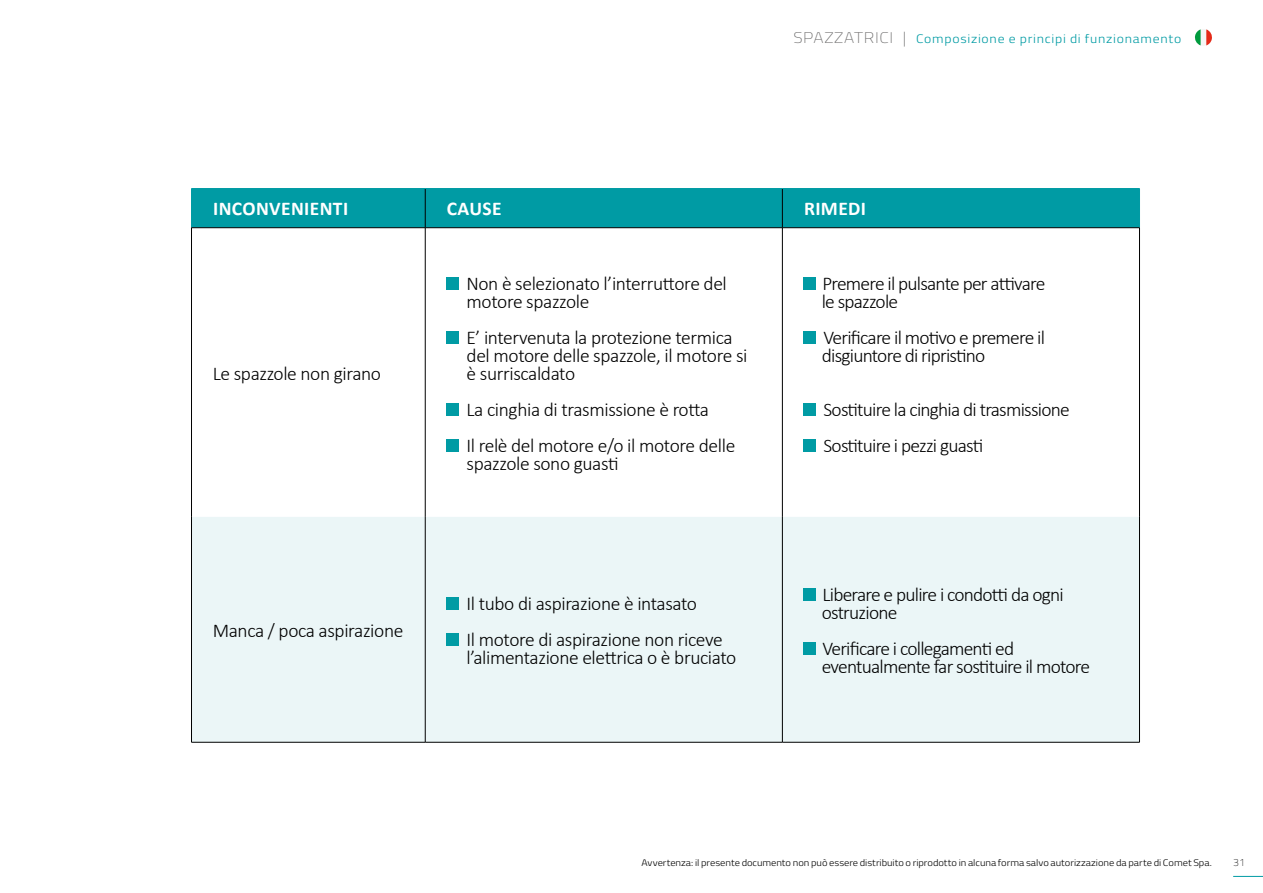
<style>
.page{position:relative;width:1263px;height:893px;background:#fff}
.page>*{position:absolute;margin:0;border:0;box-sizing:border-box;transform-origin:0 0}
.t1{font:300 19.5px/18px "Calibri";letter-spacing:-.03em;color:#000}
.t2{font:700 19.5px "Calibri";letter-spacing:.02em;color:#fff}
.t3{font:300 12.3px "Titillium";letter-spacing:.055em;color:#009ba4;scale:1.11 1}
.t4{font:100 10.5px "Titillium";color:#000}
.t5{font:300 9.45px "Titillium";letter-spacing:-.005em;color:#000;scale:1.11 1}
.s1{font-weight:100;font-size:15.45px;color:#646363}
</style>
<div class="page">
<hr style="left:1233px;top:876px;width:30px;height:1px;background:#009ba4">
<svg style="left:1195px;top:29px;width:17px;height:17px"></svg>
<div style="left:192px;top:189px;width:947px;height:38px;background:#009ba4"></div>
<div style="left:192px;top:517px;width:947px;height:225px;background:#ebf6f7"></div>
<hr style="left:425px;top:189px;width:1px;height:39px;background:#000">
<hr style="left:782px;top:189px;width:1px;height:39px;background:#000">
<hr style="left:191px;top:188px;width:234px;height:1px;background:#009ba4">
<hr style="left:191px;top:189px;width:1px;height:39px;background:#009ba4">
<hr style="left:425px;top:188px;width:357px;height:1px;background:#009ba4">
<hr style="left:782px;top:188px;width:358px;height:1px;background:#009ba4">
<hr style="left:1139px;top:189px;width:1px;height:39px;background:#009ba4">
<hr style="left:191px;top:227px;width:234px;height:1px;background:#000">
<hr style="left:191px;top:228px;width:1px;height:289px;background:#000">
<hr style="left:191px;top:517px;width:1px;height:225px;background:#000">
<hr style="left:425px;top:227px;width:357px;height:1px;background:#000">
<hr style="left:425px;top:228px;width:1px;height:289px;background:#000">
<hr style="left:782px;top:227px;width:358px;height:1px;background:#000">
<hr style="left:782px;top:228px;width:1px;height:289px;background:#000">
<hr style="left:1139px;top:228px;width:1px;height:289px;background:#000">
<hr style="left:425px;top:517px;width:1px;height:225px;background:#000">
<hr style="left:782px;top:517px;width:1px;height:225px;background:#000">
<hr style="left:1139px;top:517px;width:1px;height:225px;background:#000">
<hr style="left:191px;top:742px;width:234px;height:1px;background:#000">
<hr style="left:425px;top:742px;width:357px;height:1px;background:#000">
<hr style="left:782px;top:742px;width:358px;height:1px;background:#000">
<div style="left:446px;top:277px;width:13px;height:13px;background:#009ba4"></div>
<div style="left:446px;top:331px;width:13px;height:13px;background:#009ba4"></div>
<div style="left:446px;top:403px;width:13px;height:13px;background:#009ba4"></div>
<div style="left:446px;top:439px;width:13px;height:13px;background:#009ba4"></div>
<div style="left:804px;top:277px;width:12px;height:13px;background:#009ba4"></div>
<div style="left:804px;top:331px;width:12px;height:13px;background:#009ba4"></div>
<div style="left:804px;top:403px;width:12px;height:13px;background:#009ba4"></div>
<div style="left:804px;top:439px;width:12px;height:13px;background:#009ba4"></div>
<div style="left:446px;top:597px;width:13px;height:13px;background:#009ba4"></div>
<div style="left:446px;top:633px;width:13px;height:13px;background:#009ba4"></div>
<div style="left:804px;top:588px;width:12px;height:13px;background:#009ba4"></div>
<div style="left:804px;top:642px;width:12px;height:13px;background:#009ba4"></div>
<p class="t3" style="left:793px;top:30px;width:351px"><span class="s1">SPAZZATRICI |</span> Composizione e principi di funzionamento</p>
<p class="t2" style="left:213px;top:195px;width:137px">INCONVENIENTI</p>
<p class="t2" style="left:447px;top:195px;width:56px">CAUSE</p>
<p class="t2" style="left:804px;top:195px;width:64px">RIMEDI</p>
<p class="t1" style="left:213px;top:364px;width:170px">Le spazzole non girano</p>
<p class="t1" style="left:213px;top:621px;width:192px">Manca / poca aspirazione</p>
<p class="t1" style="left:466px;top:274px;width:262px">Non è selezionato l’interruttore del motore spazzole</p>
<p class="t1" style="left:466px;top:328px;width:283px">E’ intervenuta la protezione termica del motore delle spazzole, il motore si è surriscaldato</p>
<p class="t1" style="left:466px;top:391px;width:270px;line-height:36px">La cinghia di trasmissione è rotta<br>Il relè del motore e/o il motore delle</p>
<p class="t1" style="left:467px;top:454px;width:153px">spazzole sono guasti</p>
<p class="t1" style="left:466px;top:585px;width:258px;line-height:36px">Il tubo di aspirazione è intasato<br>Il motore di aspirazione non riceve</p>
<p class="t1" style="left:467px;top:648px;width:271px">l’alimentazione elettrica o è bruciato</p>
<p class="t1" style="left:822px;top:274px;width:225px">Premere il pulsante per attivare le spazzole</p>
<p class="t1" style="left:822px;top:328px;width:225px">Verificare il motivo e premere il disgiuntore di ripristino</p>
<p class="t1" style="left:823px;top:391px;width:248px;line-height:36px">Sostituire la cinghia di trasmissione<br>Sostituire i pezzi guasti</p>
<p class="t1" style="left:822px;top:585px;width:244px">Liberare e pulire i condotti da ogni ostruzione</p>
<p class="t1" style="left:822px;top:639px;width:270px">Verificare i collegamenti ed eventualmente far sostituire il motore</p>
<p class="t5" style="left:641px;top:856px;width:515px">Avvertenza: il presente documento non può essere distribuito o riprodotto in alcuna forma salvo autorizzazione da parte di Comet Spa.</p>
<p class="t4" style="left:1233px;top:855px;width:13px">31</p>
</div>
